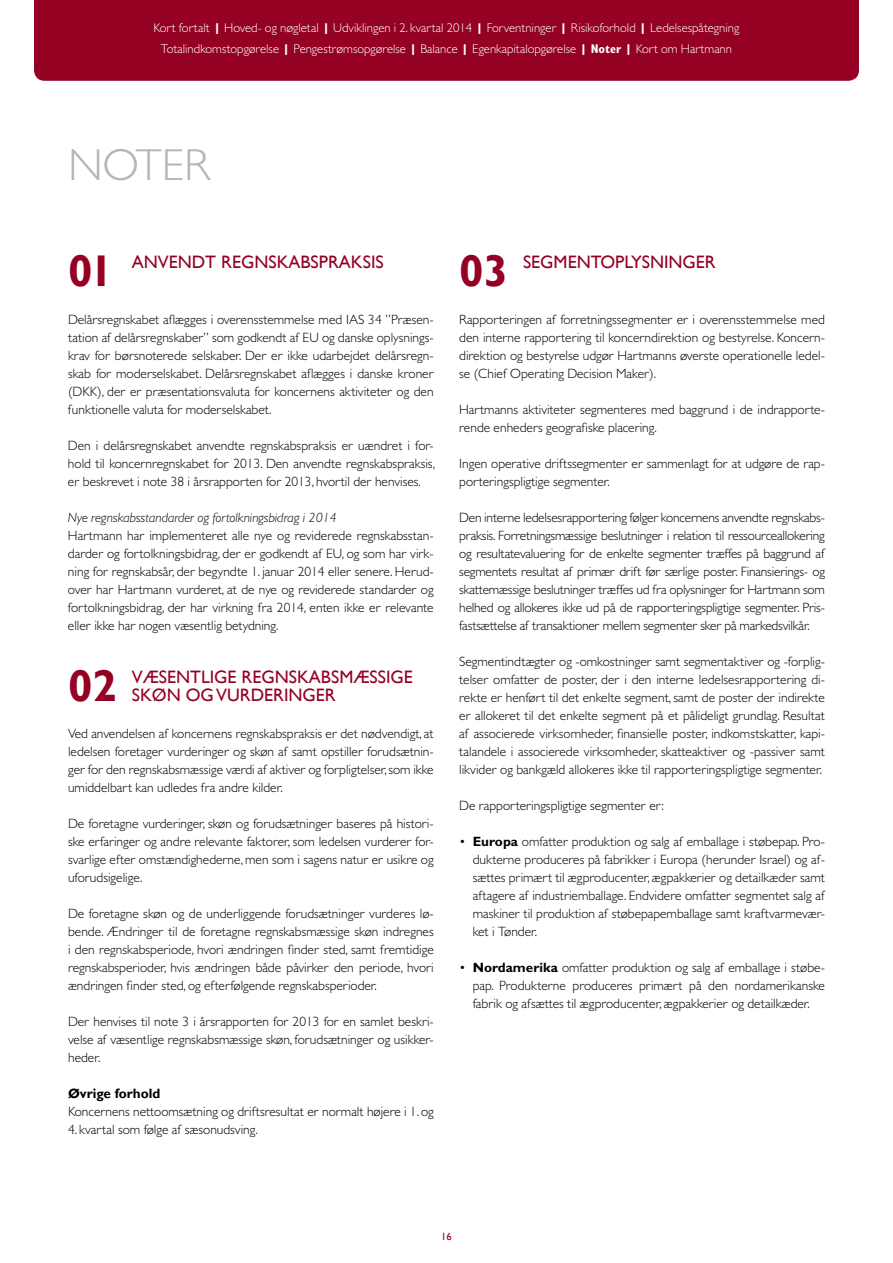
<style>
.page{position:relative;width:893px;height:1263px;background:#fff}
.page>*{position:absolute;margin:0;border:0;box-sizing:border-box;transform-origin:0 0}
.t1{font:300 45px "Gill Sans MT Std";color:#b2b6b8}
.t2{font:700 44.4px "Gill Sans";color:#940123}
.t3{font:18px/18px "Gill Sans";color:#940123}
.t4{font:300 13.5px/18px "Gill Sans MT Std";color:#000;text-align:justify}
.t5{font:italic 300 13.5px "Gill Sans MT Std";color:#000}
.t6{font:700 13.5px "Gill Sans";color:#000}
.t7{font:300 12.75px/21px "Gill Sans MT Std";color:#fff;text-align:center}
.t8{font:10.5px "Gill Sans";color:#940123}
.s1{font-weight:800}
.s2{font-weight:700;font-stretch:condensed}
.s3{font-weight:700}
</style>
<div class="page">
<div style="left:34px;top:0;width:825px;height:81px;background:#940123"></div>
<p class="t7" style="left:154px;top:17px;width:587px">Kort fortalt <span class="s1">|</span> Hoved- og nøgletal <span class="s1">|</span> Udviklingen i 2. kvartal 2014 <span class="s1">|</span> Forventninger <span class="s1">|</span> Risikoforhold <span class="s1">|</span> Ledelsespåtegning<br>Totalindkomstopgørelse <span class="s1">|</span> Pengestrømsopgørelse <span class="s1">|</span> Balance <span class="s1">|</span> Egenkapitalopgørelse <span class="s1">|</span> <span class="s2">Noter</span> <span class="s1">|</span> Kort om Hartmann</p>
<h1 class="t1" style="left:68px;top:137px;width:144px">Noter</h1>
<h2 class="t2" style="left:68px;top:244px;width:47px">01</h2>
<h3 class="t3" style="left:132px;top:253px;width:253px">ANVENDT REGNSKABSPRAKSIS</h3>
<p class="t4" style="left:68px;top:310px;width:367px">Delårsregnskabet aflægges i overensstemmelse med IAS 34 ”Præsen&shy;tation af delårsregnskaber” som godkendt af EU og danske oplysnings&shy;krav for børsnoterede selskaber. Der er ikke udarbejdet delårsregn&shy;skab for moderselskabet. Delårsregnskabet aflægges i danske kroner (DKK), der er præsentationsvaluta for koncernens aktiviteter og den funktionelle valuta for moderselskabet.</p>
<p class="t4" style="left:68px;top:436px;width:369px">Den i delårsregnskabet anvendte regnskabspraksis er uændret i for&shy;hold til koncernregnskabet for 2013. Den anvendte regnskabspraksis, er beskrevet i note 38 i årsrapporten for 2013, hvortil der henvises.</p>
<p class="t5" style="left:68px;top:509px;width:270px">Nye regnskabsstandarder og fortolkningsbidrag i 2014</p>
<p class="t4" style="left:68px;top:526px;width:367px">Hartmann har implementeret alle nye og reviderede regnskabsstan&shy;darder og fortolkningsbidrag, der er godkendt af EU, og som har virk&shy;ning for regnskabsår, der begyndte 1. januar 2014 eller senere. Herud&shy;over har Hartmann vurderet, at de nye og reviderede standarder og fortolkningsbidrag, der har virkning fra 2014, enten ikke er relevante eller ikke har nogen væsentlig betydning.</p>
<h2 class="t2" style="left:68px;top:659px;width:51px">02</h2>
<h3 class="t3" style="left:132px;top:668px;width:282px;text-indent:-15px">VÆSENTLIGE REGNSKABSMÆSSIGE<br>SKØN OG VURDERINGER</h3>
<p class="t4" style="left:68px;top:724px;width:367px">Ved anvendelsen af koncernens regnskabspraksis er det nødvendigt, at ledelsen foretager vurderinger og skøn af samt opstiller forudsætnin&shy;ger for den regnskabsmæssige værdi af aktiver og forpligtelser, som ikke umiddelbart kan udledes fra andre kilder.</p>
<p class="t4" style="left:68px;top:814px;width:367px">De foretagne vurderinger, skøn og forudsætninger baseres på histori&shy;ske erfaringer og andre relevante faktorer, som ledelsen vurderer for&shy;svarlige efter omstændighederne, men som i sagens natur er usikre og uforudsigelige.</p>
<p class="t4" style="left:68px;top:904px;width:367px">De foretagne skøn og de underliggende forudsætninger vurderes lø&shy;bende. Ændringer til de foretagne regnskabsmæssige skøn indregnes i den regnskabsperiode, hvori ændringen finder sted, samt fremtidige regnskabsperioder, hvis ændringen både påvirker den periode, hvori ændringen finder sted, og efterfølgende regnskabsperioder.</p>
<p class="t4" style="left:68px;top:1012px;width:367px">Der henvises til note 3 i årsrapporten for 2013 for en samlet beskri&shy;velse af væsentlige regnskabsmæssige skøn, forudsætninger og usikker&shy;heder.</p>
<p class="t6" style="left:68px;top:1085px;width:94px">Øvrige forhold</p>
<p class="t4" style="left:68px;top:1102px;width:367px">Koncernens nettoomsætning og driftsresultat er normalt højere i 1. og</p>
<p class="t4" style="left:68px;top:1120px;width:191px">4. kvartal som følge af sæsonudsving.</p>
<h2 class="t2" style="left:459px;top:244px;width:51px">03</h2>
<h3 class="t3" style="left:508px;top:253px;width:209px">SEGMENTOPLYSNINGER</h3>
<p class="t4" style="left:459px;top:310px;width:367px">Rapporteringen af forretningssegmenter er i overensstemmelse med den interne rapportering til koncerndirektion og bestyrelse. Koncern&shy;direktion og bestyrelse udgør Hartmanns øverste operationelle ledel&shy;se (Chief Operating Decision Maker).</p>
<p class="t4" style="left:459px;top:400px;width:367px">Hartmanns aktiviteter segmenteres med baggrund i de indrapporte&shy;rende enheders geografiske placering.</p>
<p class="t4" style="left:459px;top:454px;width:367px">Ingen operative driftssegmenter er sammenlagt for at udgøre de rap&shy;porteringspligtige segmenter.</p>
<p class="t4" style="left:459px;top:508px;width:367px">Den interne ledelsesrapportering følger koncernens anvendte regnskabs&shy;praksis. Forretningsmæssige beslutninger i relation til ressourceallokering og resultatevaluering for de enkelte segmenter træffes på baggrund af segmentets resultat af primær drift før særlige poster. Finansierings- og skattemæssige beslutninger træffes ud fra oplysninger for Hartmann som helhed og allokeres ikke ud på de rapporteringspligtige segmenter. Pris&shy;fastsættelse af transaktioner mellem segmenter sker på markedsvilkår.</p>
<p class="t4" style="left:459px;top:652px;width:368px">Segmentindtægter og -omkostninger samt segmentaktiver og -forplig&shy;telser omfatter de poster, der i den interne ledelsesrapportering di&shy;rekte er henført til det enkelte segment, samt de poster der indirekte er allokeret til det enkelte segment på et pålideligt grundlag. Resultat af associerede virksomheder, finansielle poster, indkomstskatter, kapi&shy;talandele i associerede virksomheder, skatteaktiver og -passiver samt likvider og bankgæld allokeres ikke til rapporteringspligtige segmenter.</p>
<p class="t4" style="left:459px;top:796px;width:206px">De rapporteringspligtige segmenter er:</p>
<p class="t4" style="left:473px;top:832px;width:354px;text-indent:-13px">• <span class="s3">E uropa</span> omfatter produktion og salg af emballage i støbepap. Pro&shy;dukterne produceres på fabrikker i Europa (herunder Israel) og af&shy;sættes primært til ægproducenter, ægpakkerier og detailkæder samt aftagere af industriemballage. Endvidere omfatter segmentet salg af maskiner til produktion af støbepapemballage samt kraftvarmevær&shy;ket i Tønder.</p>
<p class="t4" style="left:473px;top:958px;width:354px;text-indent:-14px">• <span class="s3">Nordamerika</span> omfatter produktion og salg af emballage i støbe&shy;pap. Produkterne produceres primært på den nordamerikanske fabrik og afsættes til ægproducenter, ægpakkerier og detailkæder.</p>
<p class="t8" style="left:441px;top:1231px;width:12px">16</p>
</div>
